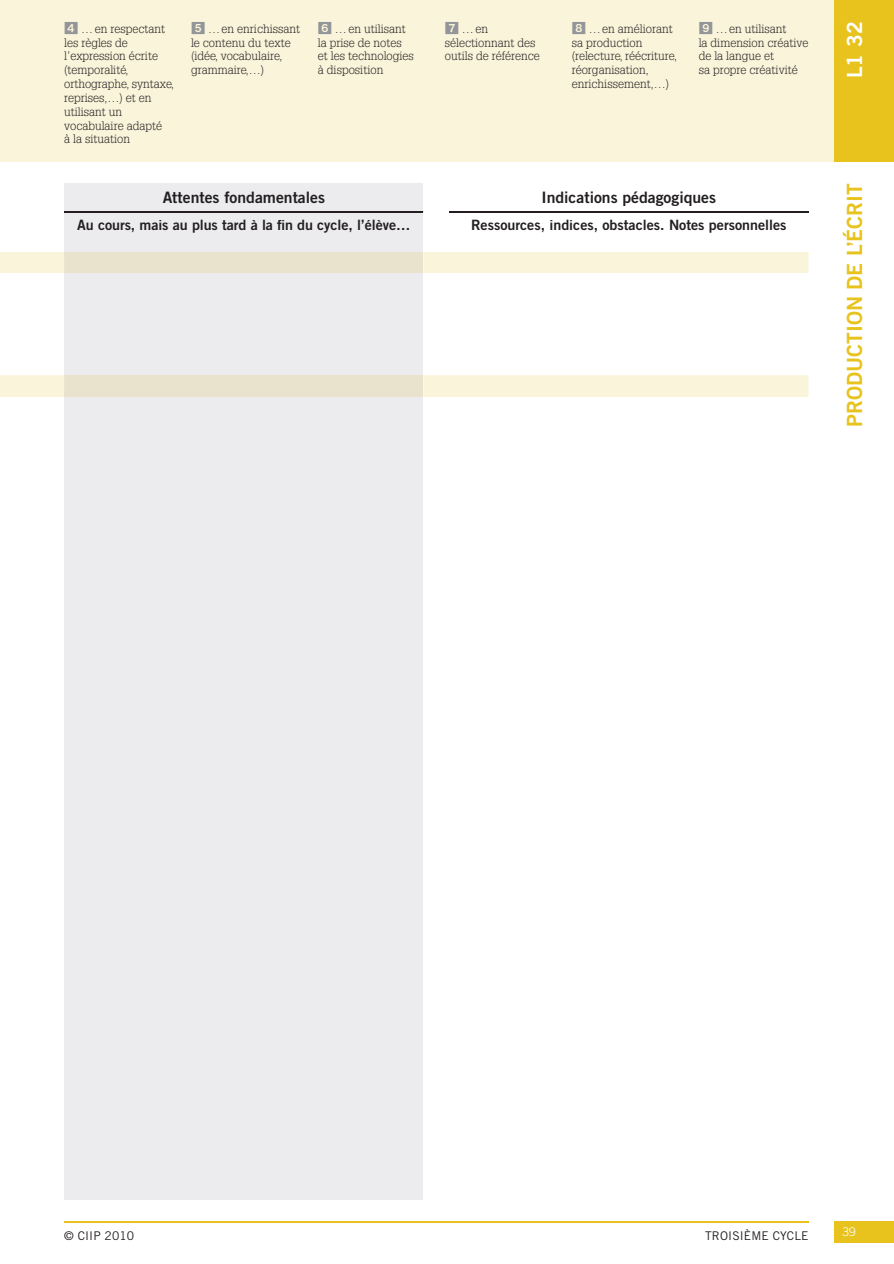
<style>
.page{position:relative;width:894px;height:1264px;background:#fff}
.page>*{position:absolute;margin:0;border:0;box-sizing:border-box;transform-origin:0 0}
.t1{font:21px "Trade Gothic LT Std Bd 2";color:#e8c31d}
.t2{font:21px "Trade Gothic LT Std Bd 2";color:#fff}
.t3{font:15.75px "Trade Gothic LT Std Bd 2";color:#231f20}
.t4{font:14.25px "Trade Gothic LT Std Bd 2";color:#231f20}
.t5{font:300 12px/13.8px "Glypha LT Std";color:#231f20}
.t6{font:12px "Trade Gothic LT Std";letter-spacing:.01em;color:#231f20}
.t7{font:300 12px "Trade Gothic LT Std";color:#fff}
.s1{font-family:"PER pastilles";font-weight:400;font-size:14.25px;color:#939598}
</style>
<div class="page">
<hr style="left:64px;top:1221px;width:744px;height:1px;background:#e8c31d">
<div style="left:834px;top:1221px;width:60px;height:21px;background:#e8c31d"></div>
<div style="left:0;top:0;width:834px;height:162px;background:#faf4db"></div>
<div style="left:834px;top:0;width:59px;height:162px;background:#e8c31d"></div>
<div style="left:64px;top:183px;width:359px;height:1016px;background:#ececee"></div>
<svg style="left:0;top:252px;width:808px;height:145px"></svg>
<div style="left:64px;top:252px;width:359px;height:22px;background:#e9e3cd"></div>
<hr style="left:0;top:327px;width:64px;height:1px;background:#fff">
<div style="left:0;top:368px;width:64px;height:7px;background:#fff"></div>
<svg style="left:0;top:252px;width:65px;height:29px"></svg>
<div style="left:64px;top:274px;width:359px;height:7px;background:#ececee"></div>
<div style="left:423px;top:274px;width:26px;height:7px;background:#fff"></div>
<div style="left:449px;top:274px;width:359px;height:7px;background:#fff"></div>
<svg style="left:64px;top:375px;width:744px;height:22px;background:#f1ebd4"></svg>
<div style="left:64px;top:368px;width:359px;height:7px;background:#ececee"></div>
<div style="left:423px;top:368px;width:26px;height:7px;background:#fff"></div>
<div style="left:449px;top:368px;width:359px;height:7px;background:#fff"></div>
<hr style="left:64px;top:211px;width:359px;height:1px;background:#231f20">
<hr style="left:449px;top:211px;width:359px;height:1px;background:#231f20">
<p class="t5" style="left:64px;top:23px;width:111px"><span class="s1">4</span> … en respectant les règles de l’expression écrite (temporalité, orthographe, syntaxe, reprises,…) et en utilisant un vocabulaire adapté<br>à la situation</p>
<p class="t5" style="left:318px;top:23px;width:97px"><span class="s1">6</span> … en utilisant la prise de notes et les technologies à disposition</p>
<p class="t5" style="left:572px;top:23px;width:107px"><span class="s1">8</span> … en améliorant sa production (relecture, réécriture, réorganisation, enrichissement,…)</p>
<p class="t5" style="left:191px;top:23px;width:111px"><span class="s1">5</span> … en enrichissant le contenu du texte (idée, vocabulaire, grammaire,…)</p>
<p class="t5" style="left:445px;top:23px;width:96px"><span class="s1">7</span> … en sélectionnant des outils de référence</p>
<p class="t5" style="left:698px;top:23px;width:111px"><span class="s1">9</span> … en utilisant<br>la dimension créative de la langue et<br>sa propre créativité</p>
<h2 class="t3" style="left:163px;top:192px;width:164px">Attentes fondamentales</h2>
<h2 class="t3" style="left:541px;top:192px;width:176px">Indications pédagogiques</h2>
<p class="t4" style="left:77px;top:220px;width:335px">Au cours, mais au plus tard à la fin du cycle, l’élève…</p>
<p class="t4" style="left:471px;top:220px;width:317px">Ressources, indices, obstacles. Notes personnelles</p>
<h1 class="t2" style="left:847px;top:78px;width:58px;rotate:-90deg">L1 32</h1>
<h1 class="t1" style="left:847px;top:427px;width:245px;rotate:-90deg">PRODUCTION DE L’ÉCRIT</h1>
<p class="t6" style="left:64px;top:1231px;width:72px">© CIIP 2010</p>
<p class="t6" style="left:705px;top:1231px;width:105px">TROISIÈME CYCLE</p>
<p class="t7" style="left:842px;top:1227px;width:15px">39</p>
</div>
